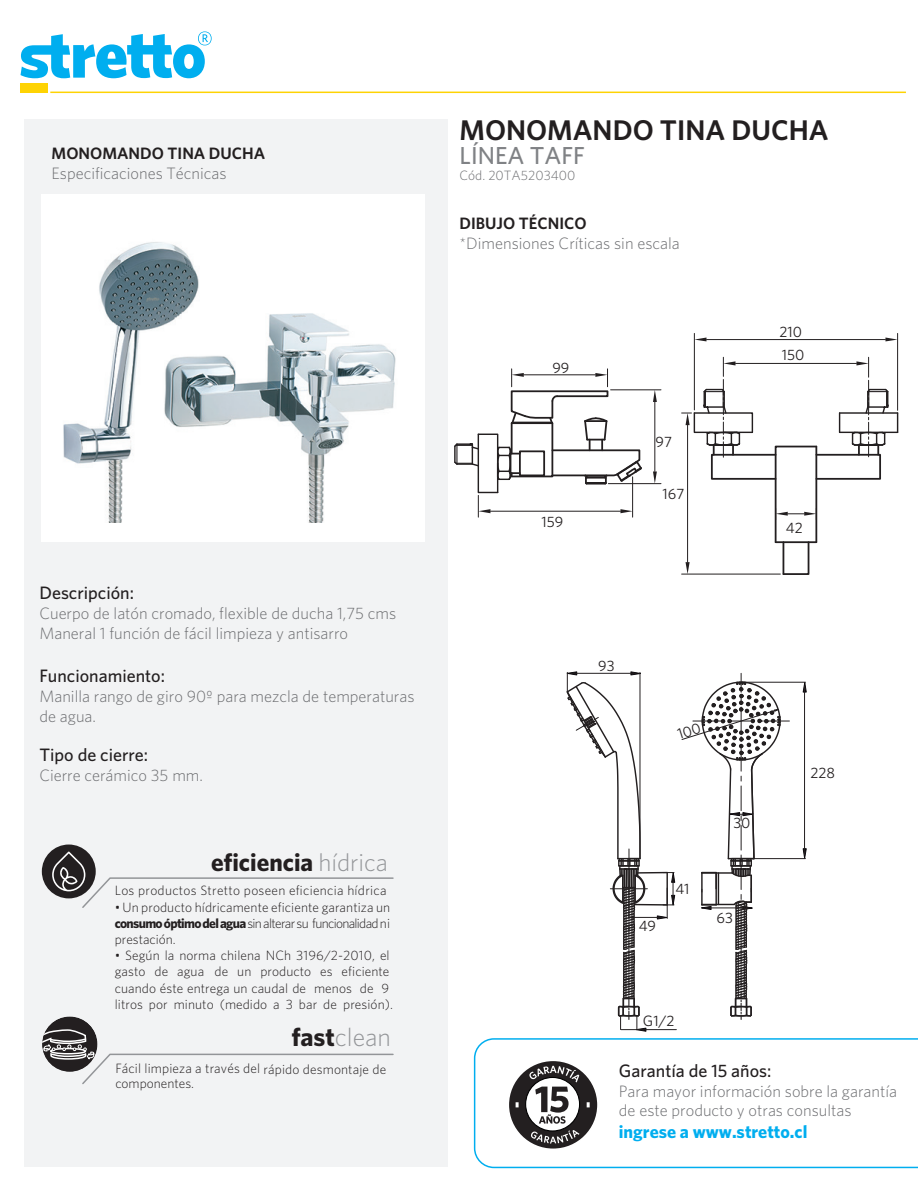
<style>
.page{position:relative;width:918px;height:1188px;background:#fff}
.page>*{position:absolute;margin:0;border:0;box-sizing:border-box;transform-origin:0 0}
.t1{font:600 28.5px "Whitney";color:#231f20}
.t2{font:300 25.8px "Whitney";color:#939598}
.t3{font:700 25.05px "Whitney";color:#231f20}
.t4{font:500 24.6px "Whitney";color:#808285}
.t5{font:500 18px "Whitney";color:#231f20}
.t6{font:700 18px "Whitney";color:#00aeef}
.t7{font:300 16.5px/19.8px "Whitney";color:#6c6d70}
.t8{font:600 16.5px "Whitney";color:#231f20}
.t9{font:15px "Whitney";color:#231f20}
.t10{font:300 13.5px/16.2px "Whitney";letter-spacing:.005em;color:#231f20}
.t11{font:300 13.5px "Whitney";color:#6c6d70}
.s1{font-weight:300;color:#939598}
.s2{font-weight:700}
.s3{font-weight:700;color:#231f20}
</style>
<div class="page">
<div style="left:24px;top:120px;width:423px;height:1047px;background:#f2f3f4"></div>
<hr style="left:50px;top:92px;width:856px;height:1px;background:#fed304">
<div style="left:21px;top:84px;width:27px;height:9px;background:#fed304"></div>
<svg style="left:21px;top:31px;width:191px;height:47px"></svg>
<div style="left:41px;top:195px;width:384px;height:347px;background:#fff"></div>
<svg style="left:473px;top:1038px;width:445px;height:131px"></svg>
<img style="left:63px;top:242px;width:333px;height:281px">
<svg style="left:803px;top:849px;width:3px;height:10px"></svg>
<svg style="left:803px;top:681px;width:3px;height:11px"></svg>
<hr style="left:610px;top:888px;width:37px;height:1px;background:#231f20">
<hr style="left:638px;top:872px;width:29px;height:2px;background:#231f20">
<hr style="left:634px;top:904px;width:33px;height:2px;background:#231f20">
<hr style="left:742px;top:682px;width:63px;height:1px;background:#231f20">
<hr style="left:754px;top:858px;width:51px;height:1px;background:#231f20">
<hr style="left:804px;top:686px;width:1px;height:169px;background:#231f20">
<hr style="left:633px;top:917px;width:30px;height:1px;background:#231f20">
<svg style="left:566px;top:672px;width:80px;height:359px"></svg>
<hr style="left:621px;top:1029px;width:55px;height:1px;background:#231f20">
<div style="left:42px;top:1016px;width:56px;height:56px;background:#231f20;border-radius:50%"></div>
<svg style="left:42px;top:845px;width:352px;height:63px"></svg>
<svg style="left:42px;top:1029px;width:352px;height:56px"></svg>
<hr style="left:608px;top:483px;width:53px;height:1px;background:#231f20">
<hr style="left:611px;top:390px;width:50px;height:1px;background:#231f20">
<hr style="left:655px;top:402px;width:1px;height:70px;background:#231f20">
<svg style="left:653px;top:472px;width:4px;height:12px"></svg>
<svg style="left:653px;top:390px;width:4px;height:12px"></svg>
<hr style="left:897px;top:333px;width:1px;height:77px;background:#231f20">
<hr style="left:694px;top:333px;width:1px;height:77px;background:#231f20">
<hr style="left:707px;top:339px;width:178px;height:1px;background:#231f20">
<svg style="left:885px;top:338px;width:13px;height:3px"></svg>
<svg style="left:694px;top:338px;width:13px;height:3px"></svg>
<svg style="left:682px;top:357px;width:217px;height:218px"></svg>
<svg style="left:454px;top:369px;width:189px;height:148px"></svg>
<div style="left:508px;top:1060px;width:90px;height:89px;background:#231f20;border-radius:50%"></div>
<div style="left:507px;top:1060px;width:92px;height:90px;border:2px solid #fff;border-radius:50%"></div>
<svg style="left:526px;top:1077px;width:54px;height:54px"></svg>
<svg style="left:587px;top:1102px;width:3px;height:5px"></svg>
<svg style="left:516px;top:1102px;width:3px;height:5px"></svg>
<svg style="left:531px;top:1130px;width:49px;height:14px"></svg>
<svg style="left:529px;top:1066px;width:50px;height:58px"></svg>
<svg style="left:657px;top:673px;width:132px;height:346px"></svg>
<p class="t8" style="left:52px;top:143px;width:215px">MONOMANDO TINA DUCHA</p>
<p class="t7" style="left:52px;top:163px;width:177px">Especificaciones Técnicas</p>
<h3 class="t5" style="left:39px;top:582px;width:96px">Descripción:</h3>
<p class="t7" style="left:39px;top:603px;width:358px">Cuerpo de latón cromado, flexible de ducha 1,75 cms<br>Maneral 1 función de fácil limpieza y antisarro</p>
<h3 class="t5" style="left:39px;top:665px;width:127px">Funcionamiento:</h3>
<p class="t7" style="left:39px;top:686px;width:377px">Manilla rango de giro 90º para mezcla de temperaturas de agua.</p>
<h3 class="t5" style="left:39px;top:744px;width:110px">Tipo de cierre:</h3>
<p class="t7" style="left:39px;top:765px;width:165px">Cierre cerámico 35 mm.</p>
<h3 class="t3" style="left:211px;top:847px;width:178px">eficiencia <span class="s1">hídrica</span></h3>
<p class="t10" style="left:115px;top:882px;width:273px">Los productos Stretto poseen eficiencia hídrica</p>
<p class="t10" style="left:115px;top:899px;width:277px;text-align:justify">• Un producto hídricamente eficiente garantiza un <span class="s2">consumo óptimodel agua</span> sin alterarsu funcionalidad ni prestación.</p>
<p class="t10" style="left:115px;top:947px;width:280px">• Según la norma chilena NCh 3196/2-2010, el gasto de agua de un producto es eficiente cuando éste entrega un caudal de menos de 9 litros por minuto (medido a 3 bar de presión).</p>
<h2 class="t2" style="left:292px;top:1022px;width:101px"><span class="s3">fast</span>clean</h2>
<p class="t10" style="left:115px;top:1061px;width:272px;line-height:15px">Fácil limpieza a través del rápido desmontaje de componentes.</p>
<h1 class="t1" style="left:460px;top:113px;width:371px">MONOMANDO TINA DUCHA</h1>
<h3 class="t4" style="left:460px;top:141px;width:127px">LÍNEA TAFF</h3>
<p class="t11" style="left:460px;top:167px;width:117px">Cód. 20TA5203400</p>
<p class="t8" style="left:460px;top:213px;width:129px">DIBUJO TÉCNICO</p>
<p class="t7" style="left:460px;top:233px;width:222px">*Dimensiones Críticas sin escala</p>
<p class="t9" style="left:552px;top:359px;width:19px">99</p>
<p class="t9" style="left:541px;top:513px;width:23px">159</p>
<p class="t9" style="left:655px;top:433px;width:18px">97</p>
<p class="t9" style="left:663px;top:485px;width:23px">167</p>
<p class="t9" style="left:780px;top:323px;width:24px">210</p>
<p class="t9" style="left:782px;top:346px;width:24px">150</p>
<p class="t9" style="left:786px;top:519px;width:18px">42</p>
<p class="t9" style="left:598px;top:657px;width:18px">93</p>
<p class="t9" style="left:639px;top:917px;width:19px">49</p>
<p class="t9" style="left:675px;top:880px;width:16px">41</p>
<p class="t9" style="left:733px;top:814px;width:19px">30</p>
<p class="t9" style="left:716px;top:908px;width:18px">63</p>
<p class="t9" style="left:643px;top:1012px;width:33px">G1/2</p>
<p class="t9" style="left:810px;top:764px;width:26px">228</p>
<h3 class="t5" style="left:619px;top:1060px;width:154px">Garantía de 15 años:</h3>
<p class="t7" style="left:619px;top:1081px;width:280px">Para mayor información sobre la garantía de este producto y otras consultas</p>
<h3 class="t6" style="left:619px;top:1121px;width:190px">ingrese a www.stretto.cl</h3>
</div>
